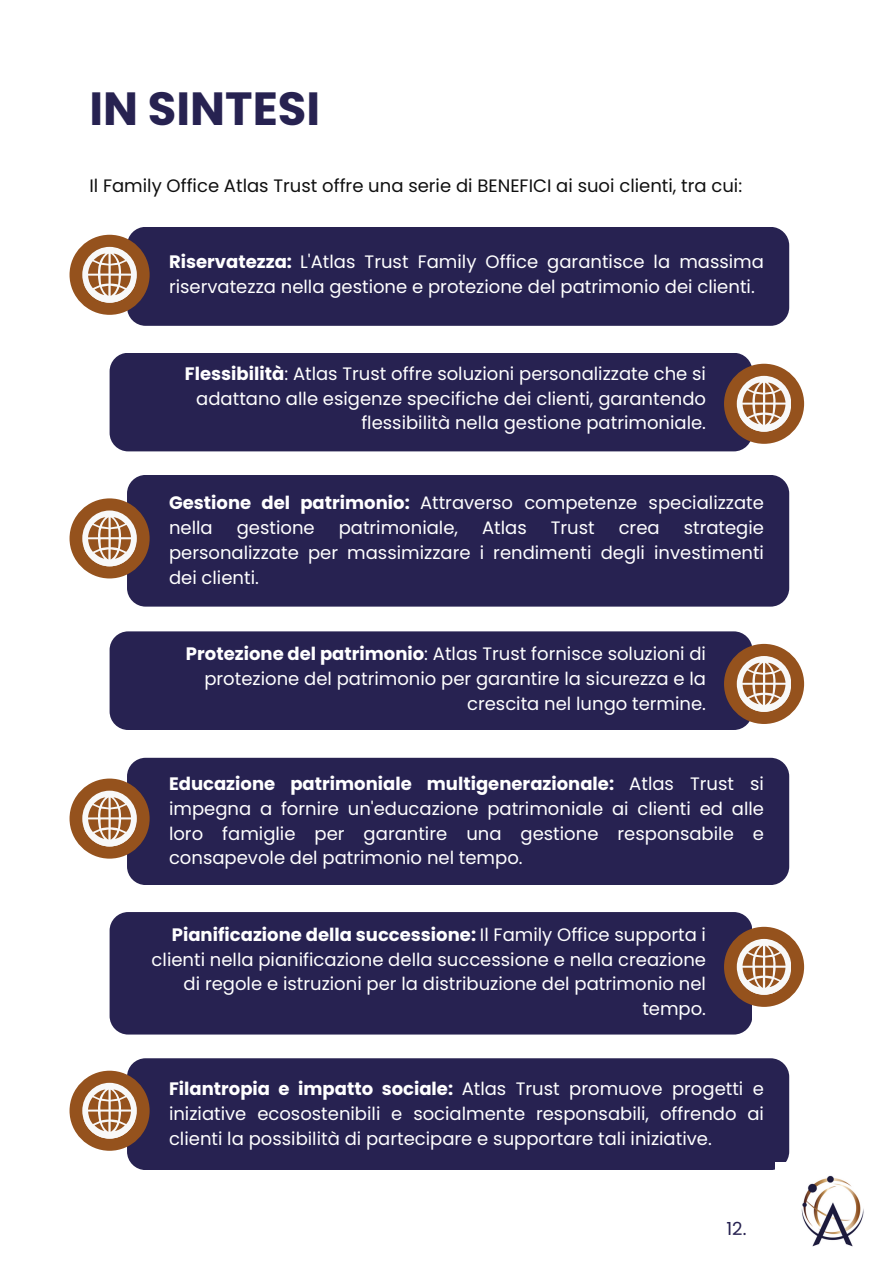
<style>
.page{position:relative;width:893px;height:1264px;background:#fff}
.page>*{position:absolute;margin:0;border:0;box-sizing:border-box;transform-origin:0 0}
.t1{font:700 46.5px "Poppins";color:#272251}
.t2{font:18px/24.8px "Poppins";color:#fff;text-align:justify}
.t3{font:18px "Poppins";color:#101010}
.t4{font:18px "Poppins";color:#272251}
.s1{font-weight:700}
</style>
<div class="page">
<div style="left:127px;top:227px;width:662px;height:99px;background:#272251;border-radius:19px"></div>
<div style="left:69px;top:235px;width:81px;height:80px;background:#95521d;border-radius:50%"></div>
<div style="left:82px;top:247px;width:54px;height:56px;background:#f8f8f8;border-radius:50%"></div>
<svg style="left:84px;top:253px;width:51px;height:50px"></svg>
<div style="left:127px;top:475px;width:662px;height:131px;background:#272251;border-radius:19px"></div>
<div style="left:127px;top:757px;width:662px;height:128px;background:#272251;border-radius:19px"></div>
<div style="left:127px;top:1058px;width:662px;height:111px;background:#272251;border-radius:19px"></div>
<div style="left:69px;top:498px;width:81px;height:80px;background:#95521d;border-radius:50%"></div>
<svg style="left:82px;top:510px;width:54px;height:56px"></svg>
<svg style="left:84px;top:517px;width:51px;height:49px"></svg>
<div style="left:69px;top:778px;width:81px;height:80px;background:#95521d;border-radius:50%"></div>
<svg style="left:82px;top:790px;width:54px;height:56px"></svg>
<svg style="left:84px;top:797px;width:51px;height:49px"></svg>
<div style="left:69px;top:1070px;width:81px;height:80px;background:#95521d;border-radius:50%"></div>
<svg style="left:82px;top:1082px;width:54px;height:56px"></svg>
<svg style="left:84px;top:1089px;width:51px;height:49px"></svg>
<div style="left:110px;top:353px;width:642px;height:98px;background:#272251;border-radius:19px"></div>
<div style="left:110px;top:631px;width:642px;height:99px;background:#272251;border-radius:19px"></div>
<div style="left:110px;top:912px;width:642px;height:122px;background:#272251;border-radius:19px"></div>
<div style="left:724px;top:364px;width:80px;height:80px;background:#95521d;border-radius:50%"></div>
<div style="left:736px;top:376px;width:54px;height:55px;background:#f8f8f8;border-radius:50%"></div>
<svg style="left:738px;top:382px;width:51px;height:49px"></svg>
<div style="left:724px;top:644px;width:80px;height:80px;background:#95521d;border-radius:50%"></div>
<svg style="left:736px;top:656px;width:54px;height:56px"></svg>
<svg style="left:738px;top:662px;width:51px;height:49px"></svg>
<div style="left:724px;top:926px;width:80px;height:80px;background:#95521d;border-radius:50%"></div>
<svg style="left:736px;top:938px;width:54px;height:56px"></svg>
<svg style="left:738px;top:945px;width:51px;height:49px"></svg>
<img style="left:775px;top:1162px;width:89px;height:85px">
<h1 class="t1" style="left:89px;top:76px;width:232px">IN SINTESI</h1>
<p class="t3" style="left:89px;top:173px;width:654px">Il Family Office Atlas Trust offre una serie di BENEFICI ai suoi clienti, tra cui:</p>
<p class="t2" style="left:169px;top:249px;width:596px"><span class="s1">Riservatezza:</span> L'Atlas Trust Family Office garantisce la massima riservatezza nella gestione e protezione del patrimonio dei clienti.</p>
<p class="t2" style="left:185px;top:361px;width:522px;text-align:right"><span class="s1">Flessibilità</span>: Atlas Trust offre soluzioni personalizzate che si adattano alle esigenze specifiche dei clienti, garantendo flessibilità nella gestione patrimoniale.</p>
<p class="t2" style="left:169px;top:490px;width:596px"><span class="s1">Gestione del patrimonio:</span> Attraverso competenze specializzate nella</p>
<p class="t2" style="left:169px;top:515px;width:596px;text-indent:514px">strategie personalizzate per massimizzare i rendimenti degli investimenti dei clienti.</p>
<p class="t2" style="left:237px;top:515px;width:79px">gestione</p>
<p class="t2" style="left:338px;top:515px;width:121px">patrimoniale,</p>
<p class="t2" style="left:482px;top:515px;width:46px">Atlas</p>
<p class="t2" style="left:550px;top:515px;width:45px">Trust</p>
<p class="t2" style="left:618px;top:515px;width:42px">crea</p>
<p class="t2" style="left:186px;top:641px;width:521px;text-align:right"><span class="s1">Protezione del patrimonio</span>: Atlas Trust fornisce soluzioni di protezione del patrimonio per garantire la sicurezza e la crescita nel lungo termine.</p>
<p class="t2" style="left:169px;top:771px;width:596px"><span class="s1">Educazione patrimoniale multigenerazionale:</span> Atlas Trust si impegna a fornire un'educazione patrimoniale ai clienti ed alle loro famiglie per garantire una gestione responsabile e consapevole del patrimonio nel tempo.</p>
<p class="t2" style="left:152px;top:922px;width:556px;text-align:right"><span class="s1">Pianificazione della successione:</span> Il Family Office supporta i clienti nella pianificazione della successione e nella creazione di regole e istruzioni per la distribuzione del patrimonio nel tempo.</p>
<p class="t2" style="left:169px;top:1076px;width:596px"><span class="s1">Filantropia e impatto sociale:</span> Atlas Trust promuove progetti e iniziative ecosostenibili e socialmente responsabili, offrendo ai clienti la possibilità di partecipare e supportare tali iniziative.</p>
<p class="t4" style="left:726px;top:1216px;width:21px">12.</p>
</div>
